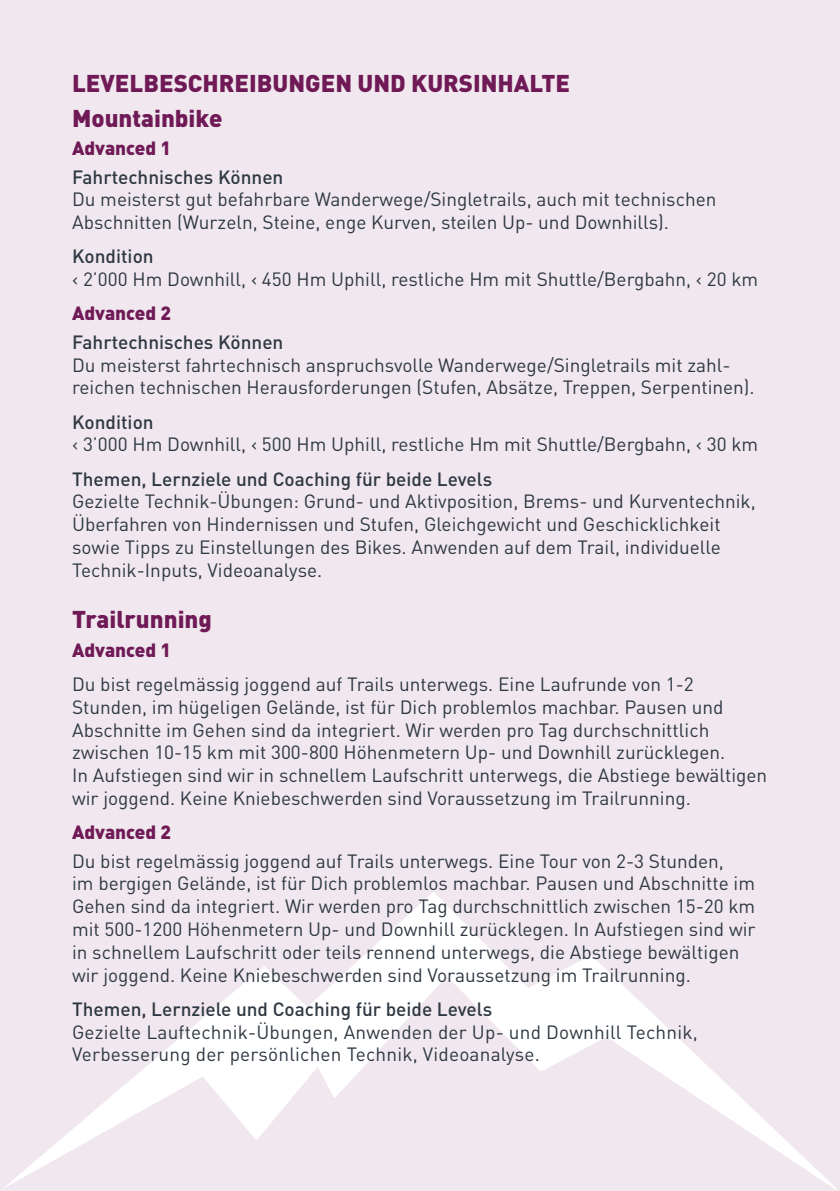
<style>
.page{position:relative;width:840px;height:1191px;background:#fff}
.page>*{position:absolute;margin:0;border:0;box-sizing:border-box;transform-origin:0 0}
.t1{font:900 24px/34.4px "DIN";color:#6f1956}
.t2{font:19px/22.8px "DIN";color:#2f3842}
.t3{font:500 19px "DIN";color:#2f3842}
.t4{font:900 19px "DIN";color:#6f1956}
</style>
<div class="page">
<div style="left:0;top:0;width:839px;height:1191px;background:#f0e8ee"></div>
<svg style="left:4px;top:892px;width:832px;height:297px"></svg>
<p class="t1" style="left:72px;top:65px;width:499px">LEVELBESCHREIBUNGEN UND KURSINHALTE<br>Mountainbike</p>
<p class="t4" style="left:72px;top:135px;width:100px">Advanced 1</p>
<p class="t3" style="left:72px;top:165px;width:213px">Fahrtechnisches Können</p>
<p class="t2" style="left:72px;top:188px;width:645px">Du meisterst gut befahrbare Wanderwege/Singletrails, auch mit technischen<br>Abschnitten (Wurzeln, Steine, enge Kurven, steilen Up- und Downhills).</p>
<p class="t3" style="left:72px;top:244px;width:83px">Kondition</p>
<p class="t2" style="left:72px;top:267px;width:687px">‹ 2’000 Hm Downhill, ‹ 450 Hm Uphill, restliche Hm mit Shuttle/Bergbahn, ‹ 20 km</p>
<p class="t4" style="left:72px;top:301px;width:100px">Advanced 2</p>
<p class="t3" style="left:72px;top:330px;width:213px">Fahrtechnisches Können</p>
<p class="t2" style="left:72px;top:353px;width:683px">Du meisterst fahrtechnisch anspruchsvolle Wanderwege/Singletrails mit zahl&shy;reichen technischen Herausforderungen (Stufen, Absätze, Treppen, Serpentinen).</p>
<p class="t3" style="left:72px;top:409px;width:83px">Kondition</p>
<p class="t2" style="left:72px;top:433px;width:687px">‹ 3’000 Hm Downhill, ‹ 500 Hm Uphill, restliche Hm mit Shuttle/Bergbahn, ‹ 30 km</p>
<p class="t3" style="left:72px;top:466px;width:421px">Themen, Lernziele und Coaching für beide Levels</p>
<p class="t2" style="left:72px;top:490px;width:684px">Gezielte Technik-Übungen: Grund- und Aktivposition, Brems- und Kurventechnik, Überfahren von Hindernissen und Stufen, Gleichgewicht und Geschicklichkeit sowie Tipps zu Einstellungen des Bikes. Anwenden auf dem Trail, individuelle Technik-Inputs, Videoanalyse.</p>
<p class="t1" style="left:72px;top:601px;width:141px">Trailrunning</p>
<p class="t4" style="left:72px;top:637px;width:100px">Advanced 1</p>
<p class="t2" style="left:72px;top:672px;width:696px">Du bist regelmässig joggend auf Trails unterwegs. Eine Laufrunde von 1-2<br>Stunden, im hügeligen Gelände, ist für Dich problemlos machbar. Pausen und Abschnitte im Gehen sind da integriert. Wir werden pro Tag durchschnittlich zwischen 10-15 km mit 300-800 Höhenmetern Up- und Downhill zurücklegen.<br>In Aufstiegen sind wir in schnellem Laufschritt unterwegs, die Abstiege bewältigen wir joggend. Keine Kniebeschwerden sind Voraussetzung im Trailrunning.</p>
<p class="t4" style="left:72px;top:819px;width:100px">Advanced 2</p>
<p class="t2" style="left:72px;top:849px;width:684px">Du bist regelmässig joggend auf Trails unterwegs. Eine Tour von 2-3 Stunden,<br>im bergigen Gelände, ist für Dich problemlos machbar. Pausen und Abschnitte im Gehen sind da integriert. Wir werden pro Tag durchschnittlich zwischen 15-20 km mit 500-1200 Höhenmetern Up- und Downhill zurücklegen. In Aufstiegen sind wir in schnellem Laufschritt oder teils rennend unterwegs, die Abstiege bewältigen wir joggend. Keine Kniebeschwerden sind Voraussetzung im Trailrunning.</p>
<p class="t3" style="left:72px;top:996px;width:421px">Themen, Lernziele und Coaching für beide Levels</p>
<p class="t2" style="left:72px;top:1020px;width:627px">Gezielte Lauftechnik-Übungen, Anwenden der Up- und Downhill Technik,<br>Verbesserung der persönlichen Technik, Videoanalyse.</p>
</div>
